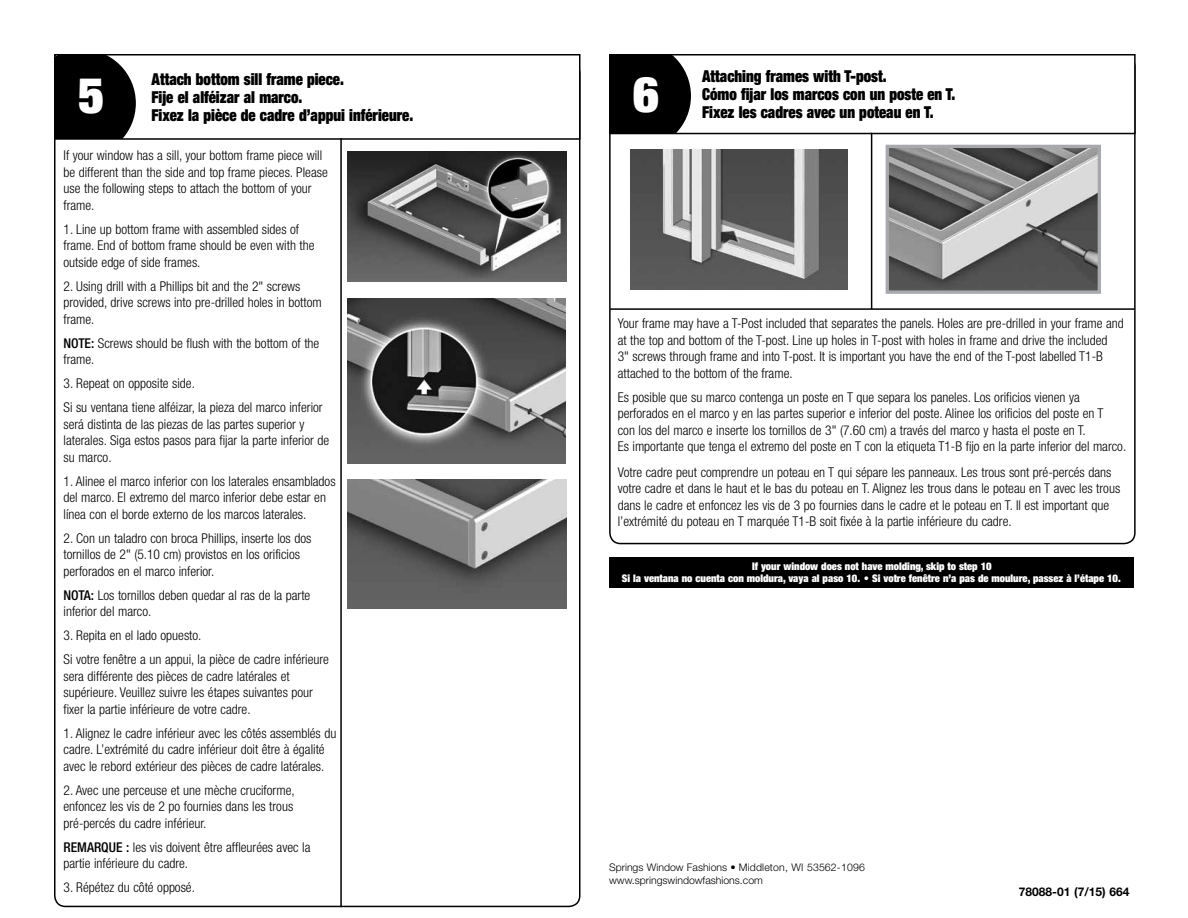
<style>
.page{position:relative;width:1188px;height:918px;background:#fff}
.page>*{position:absolute;margin:0;border:0;box-sizing:border-box;transform-origin:0 0}
.t1{font:900 condensed 49.5px "Helvetica Neue LT Std";color:#fff}
.t2{font:900 condensed 16.5px "Helvetica Neue LT Std";color:#000;scale:.9 1}
.t3{font:300 condensed 13.5px/16.5px "Helvetica Neue LT Std";color:#000}
.t4{font:700 12px "Helvetica Neue LT Std";color:#000}
.t5{font:900 condensed 10.5px "Helvetica Neue LT Std";color:#fff}
.t6{font:300 10.5px/12.6px "Helvetica Neue LT Std";color:#000}
.s1{font-weight:500}
</style>
<div class="page">
<div style="left:612px;top:57px;width:79px;height:74px;background:#000"></div>
<div style="left:609px;top:54px;width:527px;height:80px;border:2px solid #000"></div>
<hr style="left:871px;top:133px;width:1px;height:176px;background:#000">
<hr style="left:610px;top:308px;width:525px;height:2px;background:#000">
<img style="left:890px;top:149px;width:207px;height:141px">
<div style="left:886px;top:145px;width:215px;height:149px;border:3px solid #a7a9ac"></div>
<img style="left:631px;top:149px;width:217px;height:141px">
<div style="left:609px;top:557px;width:525px;height:31px;background:#000"></div>
<svg style="left:57px;top:57px;width:79px;height:80px;background:#131313"></svg>
<div style="left:54px;top:54px;width:526px;height:86px;border:2px solid #000"></div>
<img style="left:348px;top:151px;width:219px;height:130px">
<img style="left:348px;top:298px;width:217px;height:165px">
<img style="left:348px;top:480px;width:218px;height:129px">
<hr style="left:340px;top:138px;width:2px;height:769px;background:#000">
<p class="t2" style="left:151px;top:68px;width:215px">Attach bottom sill frame piece.</p>
<h1 class="t1" style="left:78px;top:64px;width:27px">5</h1>
<p class="t2" style="left:151px;top:86px;width:169px">Fije el alféizar al marco.</p>
<p class="t2" style="left:151px;top:104px;width:292px">Fixez la pièce de cadre d’appui inférieure.</p>
<p class="t3" style="left:64px;top:147px;width:266px">If your window has a sill, your bottom frame piece will be different than the side and top frame pieces. Please use the following steps to attach the bottom of your frame.</p>
<p class="t3" style="left:64px;top:221px;width:253px">1. Line up bottom frame with assembled sides of frame. End of bottom frame should be even with the outside edge of side frames.</p>
<p class="t3" style="left:64px;top:278px;width:260px">2. Using drill with a Phillips bit and the 2" screws provided, drive screws into pre-drilled holes in bottom frame.</p>
<p class="t3" style="left:64px;top:335px;width:257px"><span class="s1">NOTE:</span> Screws should be flush with the bottom of the frame.</p>
<p class="t3" style="left:64px;top:375px;width:133px">3. Repeat on opposite side.</p>
<p class="t3" style="left:64px;top:399px;width:267px">Si su ventana tiene alféizar, la pieza del marco inferior será distinta de las piezas de las partes superior y laterales. Siga estos pasos para fijar la parte inferior de su marco.</p>
<p class="t3" style="left:64px;top:473px;width:274px">1. Alinee el marco inferior con los laterales ensamblados del marco. El extremo del marco inferior debe estar en línea con el borde externo de los marcos laterales.</p>
<p class="t3" style="left:64px;top:530px;width:249px">2. Con un taladro con broca Phillips, inserte los dos tornillos de 2" (5.10 cm) provistos en los orificios perforados en el marco inferior.</p>
<p class="t3" style="left:64px;top:587px;width:248px"><span class="s1">NOTA:</span> Los tornillos deben quedar al ras de la parte inferior del marco.</p>
<p class="t3" style="left:64px;top:627px;width:139px">3. Repita en el lado opuesto.</p>
<p class="t3" style="left:64px;top:651px;width:267px">Si votre fenêtre a un appui, la pièce de cadre inférieure sera différente des pièces de cadre latérales et supérieure. Veuillez suivre les étapes suivantes pour fixer la partie inférieure de votre cadre.</p>
<p class="t3" style="left:64px;top:725px;width:274px">1. Alignez le cadre inférieur avec les côtés assemblés du cadre. L’extrémité du cadre inférieur doit être à égalité avec le rebord extérieur des pièces de cadre latérales.</p>
<p class="t3" style="left:64px;top:782px;width:233px;text-align:justify">2. Avec une perceuse et une mèche cruciforme, enfoncez les vis de 2 po fournies dans les trous pré-percés du cadre inférieur.</p>
<p class="t3" style="left:64px;top:839px;width:248px"><span class="s1">REMARQUE :</span> les vis doivent être affleurées avec la partie inférieure du cadre.</p>
<p class="t3" style="left:64px;top:879px;width:133px">3. Répétez du côté opposé.</p>
<h1 class="t1" style="left:633px;top:62px;width:27px">6</h1>
<p class="t2" style="left:702px;top:66px;width:206px">Attaching frames with T-post.</p>
<p class="t2" style="left:702px;top:84px;width:283px">Cómo fijar los marcos con un poste en T.</p>
<p class="t2" style="left:702px;top:102px;width:259px">Fixez les cadres avec un poteau en T.</p>
<p class="t3" style="left:618px;top:315px;width:508px">Your frame may have a T-Post included that separates the panels. Holes are pre-drilled in your frame and at the top and bottom of the T-post. Line up holes in T-post with holes in frame and drive the included<br>3" screws through frame and into T-post. It is important you have the end of the T-post labelled T1-B attached to the bottom of the frame.</p>
<p class="t3" style="left:618px;top:389px;width:510px">Es posible que su marco contenga un poste en T que separa los paneles. Los orificios vienen ya perforados en el marco y en las partes superior e inferior del poste. Alinee los orificios del poste en T<br>con los del marco e inserte los tornillos de 3" (7.60 cm) a través del marco y hasta el poste en T.<br>Es importante que tenga el extremo del poste en T con la etiqueta T1-B fijo en la parte inferior del marco.</p>
<p class="t3" style="left:618px;top:464px;width:504px">Votre cadre peut comprendre un poteau en T qui sépare les panneaux. Les trous sont pré-percés dans votre cadre et dans le haut et le bas du poteau en T. Alignez les trous dans le poteau en T avec les trous dans le cadre et enfoncez les vis de 3 po fournies dans le cadre et le poteau en T. Il est important que l’extrémité du poteau en T marquée T1-B soit fixée à la partie inférieure du cadre.</p>
<p class="t5" style="left:752px;top:559px;width:241px">If your window does not have molding, skip to step 10</p>
<p class="t5" style="left:622px;top:571px;width:501px">Si la ventana no cuenta con moldura, vaya al paso 10. • Si votre fenêtre n’a pas de moulure, passez à l’étape 10.</p>
<p class="t6" style="left:609px;top:861px;width:257px">Springs Window Fashions • Middleton, WI 53562-1096 www.springswindowfashions.com</p>
<p class="t4" style="left:1019px;top:885px;width:112px">78088-01 (7/15) 664</p>
</div>
